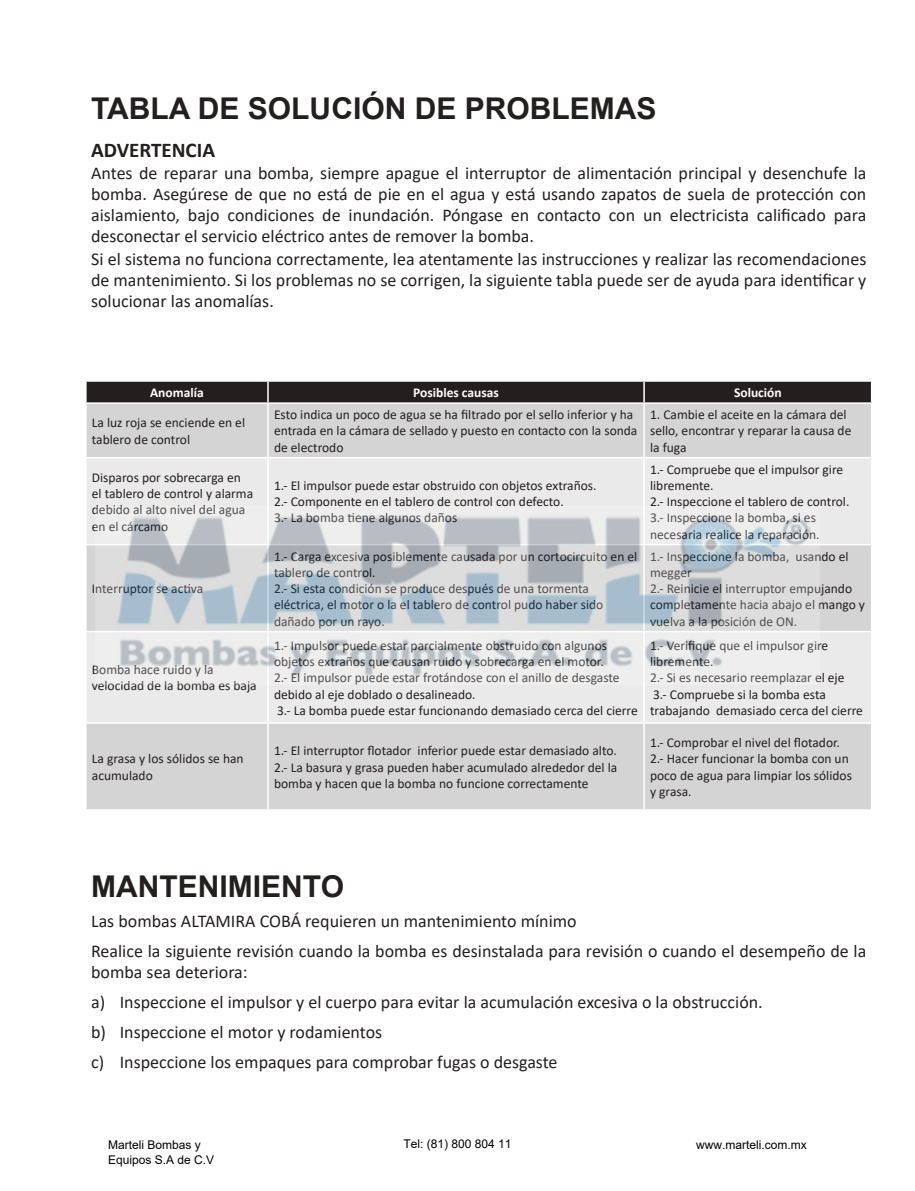
<style>
.page{position:relative;width:915px;height:1191px;background:#fff}
.page>*{position:absolute;margin:0;border:0;box-sizing:border-box;transform-origin:0 0}
.t1{font:700 30px "Arial";color:#241f1f}
.t2{font:700 21px "Calibri";color:#241f1f}
.t3{font:18px/21.3px "Calibri";color:#241f1f}
.t4{font:13.5px/16.2px "Calibri";color:#241f1f}
.t5{font:700 13.5px "Calibri";color:#fff}
.t6{font:12px/14.4px "Arial";color:#000}
</style>
<div class="page">
<div style="left:87px;top:404px;width:783px;height:405px;background:#d5d4d5"></div>
<svg style="left:87px;top:458px;width:783px;height:264px;background:#e9e8e8"></svg>
<svg style="left:86px;top:381px;width:785px;height:22px;background:#322d2d"></svg>
<hr style="left:267px;top:404px;width:1px;height:53px;background:#fff">
<hr style="left:643px;top:404px;width:1px;height:53px;background:#fff">
<hr style="left:85px;top:457px;width:183px;height:1px;background:#fff">
<hr style="left:268px;top:457px;width:376px;height:1px;background:#fff">
<hr style="left:267px;top:458px;width:1px;height:86px;background:#fff">
<hr style="left:644px;top:457px;width:228px;height:1px;background:#fff">
<hr style="left:643px;top:458px;width:1px;height:86px;background:#fff">
<hr style="left:85px;top:544px;width:183px;height:1px;background:#fff">
<hr style="left:644px;top:544px;width:228px;height:1px;background:#fff">
<hr style="left:85px;top:631px;width:183px;height:1px;background:#fff">
<hr style="left:267px;top:632px;width:1px;height:90px;background:#fff">
<hr style="left:644px;top:631px;width:228px;height:1px;background:#fff">
<hr style="left:643px;top:632px;width:1px;height:90px;background:#fff">
<hr style="left:85px;top:722px;width:183px;height:2px;background:#fff">
<hr style="left:268px;top:722px;width:376px;height:2px;background:#fff">
<hr style="left:267px;top:724px;width:1px;height:85px;background:#fff">
<hr style="left:644px;top:722px;width:228px;height:2px;background:#fff">
<hr style="left:643px;top:724px;width:1px;height:85px;background:#fff">
<img style="left:96px;top:506px;width:722px;height:178px">
<h1 class="t1" style="left:91px;top:87px;width:567px">TABLA DE SOLUCIÓN DE PROBLEMAS</h1>
<h2 class="t2" style="left:91px;top:135px;width:125px">ADVERTENCIA</h2>
<p class="t3" style="left:91px;top:162px;width:776px">Antes de reparar una bomba, siempre apague el interruptor de alimentación principal y desenchufe la bomba. Asegúrese de que no está de pie en el agua y está usando zapatos de suela de protección con aislamiento, bajo condiciones de inundación. Póngase en contacto con un electricista calificado para desconectar el servicio eléctrico antes de remover la bomba.<br>Si el sistema no funciona correctamente, lea atentamente las instrucciones y realizar las recomendaciones de mantenimiento. Si los problemas no se corrigen, la siguiente tabla puede ser de ayuda para identificar y solucionar las anomalías.</p>
<p class="t5" style="left:150px;top:383px;width:55px">Anomalía</p>
<p class="t5" style="left:413px;top:383px;width:87px">Posibles causas</p>
<p class="t5" style="left:733px;top:383px;width:49px">Solución</p>
<p class="t4" style="left:92px;top:414px;width:155px">La luz roja se enciende en el tablero de control</p>
<p class="t4" style="left:274px;top:406px;width:365px">Esto indica un poco de agua se ha filtrado por el sello inferior y ha entrada en la cámara de sellado y puesto en contacto con la sonda de electrodo</p>
<p class="t4" style="left:649px;top:406px;width:203px">1. Cambie el aceite en la cámara del sello, encontrar y reparar la causa de la fuga</p>
<p class="t4" style="left:92px;top:469px;width:163px">Disparos por sobrecarga en el tablero de control y alarma debido al alto nivel del agua en el cárcamo</p>
<p class="t4" style="left:274px;top:477px;width:324px">1.- El impulsor puede estar obstruido con objetos extraños.<br>2.- Componente en el tablero de control con defecto.<br>3.- La bomba tiene algunos daños</p>
<p class="t4" style="left:649px;top:461px;width:201px">1.- Compruebe que el impulsor gire libremente.<br>2.- Inspeccione el tablero de control.<br>3.- Inspeccione la bomba, si es necesaria realice la reparación.</p>
<p class="t4" style="left:92px;top:580px;width:113px">Interruptor se activa</p>
<p class="t4" style="left:92px;top:661px;width:166px">Bomba hace ruido y la velocidad de la bomba es baja</p>
<p class="t4" style="left:274px;top:548px;width:364px">1.- Carga excesiva posiblemente causada por un cortocircuito en el tablero de control.<br>2.- Si esta condición se produce después de una tormenta eléctrica, el motor o la el tablero de control pudo haber sido dañado por un rayo.</p>
<p class="t4" style="left:649px;top:548px;width:216px">1.- Inspeccione la bomba, usando el megger<br>2.- Reinicie el interruptor empujando completamente hacia abajo el mango y vuelva a la posición de ON.</p>
<p class="t4" style="left:274px;top:637px;width:365px">1.- Impulsor puede estar parcialmente obstruido con algunos objetos extraños que causan ruido y sobrecarga en el motor.<br>2.- El impulsor puede estar frotándose con el anillo de desgaste debido al eje doblado o desalineado.<br>3.- La bomba puede estar funcionando demasiado cerca del cierre</p>
<p class="t4" style="left:649px;top:637px;width:214px">1.- Verifique que el impulsor gire libremente.<br>2.- Si es necesario reemplazar el eje<br>3.- Compruebe si la bomba esta trabajando demasiado cerca del cierre</p>
<p class="t4" style="left:92px;top:750px;width:153px">La grasa y los sólidos se han acumulado</p>
<p class="t4" style="left:274px;top:742px;width:345px;text-align:justify">1.- El interruptor flotador inferior puede estar demasiado alto.<br>2.- La basura y grasa pueden haber acumulado alrededor del la bomba y hacen que la bomba no funcione correctamente</p>
<p class="t4" style="left:649px;top:734px;width:203px">1.- Comprobar el nivel del flotador.<br>2.- Hacer funcionar la bomba con un poco de agua para limpiar los sólidos y grasa.</p>
<h1 class="t1" style="left:91px;top:865px;width:254px">MANTENIMIENTO</h1>
<h3 class="t3" style="left:91px;top:905px;width:776px;line-height:30px">Las bombas ALTAMIRA COBÁ requieren un mantenimiento mínimo<br>Realice la siguiente revisión cuando la bomba es desinstalada para revisión o cuando el desempeño de la</h3>
<h3 class="t3" style="left:91px;top:956px;width:673px;line-height:30px">bomba sea deteriora:<br>a) Inspeccione el impulsor y el cuerpo para evitar la acumulación excesiva o la obstrucción. b) Inspeccione el motor y rodamientos<br>c) Inspeccione los empaques para comprobar fugas o desgaste</h3>
<p class="t6" style="left:108px;top:1137px;width:108px">Marteli Bombas y<br>Equipos S.A de C.V</p>
<p class="t6" style="left:403px;top:1136px;width:110px">Tel: (81) 800 804 11</p>
<p class="t6" style="left:696px;top:1137px;width:112px">www.marteli.com.mx</p>
</div>
